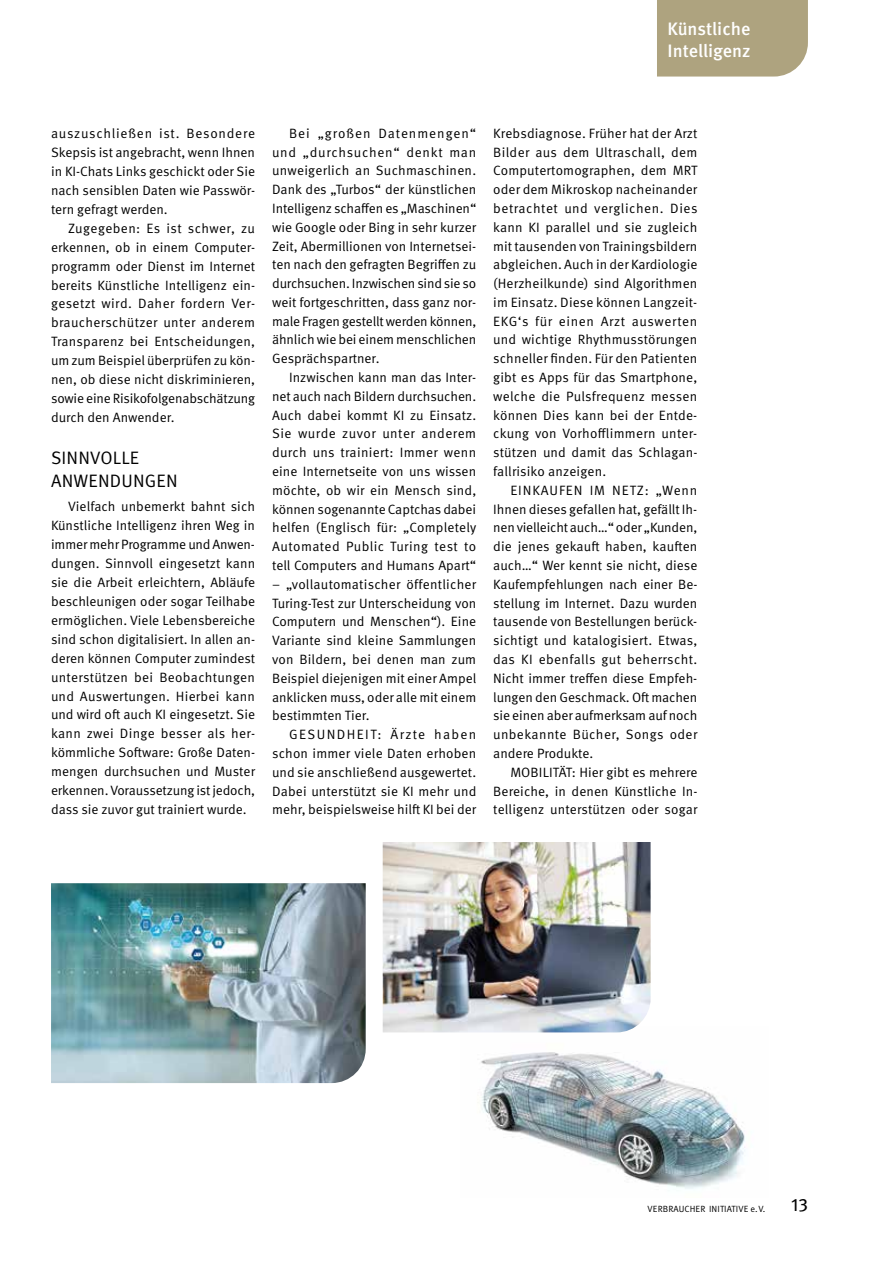
<style>
.page{position:relative;width:893px;height:1263px;background:#fff}
.page>*{position:absolute;margin:0;border:0;box-sizing:border-box;transform-origin:0 0}
.t1{font:500 18px/21.8px "Meta Pro";color:#fff}
.t2{font:18px/22.6px "Meta Pro Norm";letter-spacing:.01em;color:#000}
.t3{font:18px "Meta Pro";color:#000}
.t4{font:13.5px/18.8px "Meta Pro Norm";color:#000;text-align:justify}
.t5{font:9px "Meta Pro Norm";letter-spacing:.01em;color:#000}
</style>
<div class="page">
<img style="left:460px;top:1032px;width:285px;height:157px">
<div style="left:657px;top:0;width:151px;height:77px;background:#aea37f"></div>
<img style="left:383px;top:842px;width:268px;height:190px">
<img style="left:51px;top:883px;width:315px;height:200px">
<h1 class="t1" style="left:668px;top:17px;width:85px">Künstliche<br>Intelligenz</h1>
<p class="t4" style="left:51px;top:123px;width:206px">auszuschließen ist. Besondere Skepsis ist angebracht, wenn Ihnen in KI-Chats Links geschickt oder Sie nach sensiblen Daten wie Passwör&shy;tern gefragt werden.</p>
<p class="t4" style="left:51px;top:218px;width:206px;text-indent:17px">Zugegeben: Es ist schwer, zu erkennen, ob in einem Computer&shy;programm oder Dienst im Internet bereits Künstliche Intelligenz ein&shy;gesetzt wird. Daher fordern Ver&shy;braucherschützer unter anderem Transparenz bei Entscheidungen, um zum Beispiel überprüfen zu kön&shy;nen, ob diese nicht diskriminieren, sowie eine Risikofolgenabschätzung durch den Anwender.</p>
<h1 class="t2" style="left:51px;top:445px;width:128px">SINNVOLLE<br>ANWENDUNGEN</h1>
<p class="t4" style="left:51px;top:496px;width:206px;text-indent:17px">Vielfach unbemerkt bahnt sich Künstliche Intelligenz ihren Weg in immer mehr Programme und Anwen&shy;dungen. Sinnvoll eingesetzt kann sie die Arbeit erleichtern, Abläufe beschleunigen oder sogar Teilhabe ermöglichen. Viele Lebensbereiche sind schon digitalisiert. In allen an&shy;deren können Computer zumindest unterstützen bei Beobachtungen und Auswertungen. Hierbei kann und wird oft auch KI eingesetzt. Sie kann zwei Dinge besser als her&shy;kömmliche Software: Große Daten&shy;mengen durchsuchen und Muster erkennen. Voraussetzung ist jedoch, dass sie zuvor gut trainiert wurde.</p>
<p class="t4" style="left:272px;top:123px;width:206px;text-indent:17px">Bei „großen Datenmengen“ und „durchsuchen“ denkt man unweigerlich an Suchmaschinen.<br>Dank des „Turbos“ der künstlichen Intelligenz schaffen es „Maschinen“ wie Google oder Bing in sehr kurzer Zeit, Abermillionen von Internetsei&shy;ten nach den gefragten Begriffen zu durchsuchen. Inzwischen sind sie so weit fortgeschritten, dass ganz nor&shy;male Fragen gestellt werden können, ähnlich wie bei einem menschlichen Gesprächspartner.</p>
<p class="t4" style="left:272px;top:367px;width:206px;text-indent:17px">Inzwischen kann man das Inter&shy;net auch nach Bildern durchsuchen.<br>Auch dabei kommt KI zu Einsatz.<br>Sie wurde zuvor unter anderem durch uns trainiert: Immer wenn eine Internetseite von uns wissen möchte, ob wir ein Mensch sind, können sogenannte Captchas dabei helfen (Englisch für: „Completely Automated Public Turing test to tell Computers and Humans Apart“</p>
<p class="t4" style="left:272px;top:574px;width:206px">– „vollautomatischer öffentlicher Turing-Test zur Unterscheidung von Computern und Menschen“). Eine Variante sind kleine Sammlungen von Bildern, bei denen man zum Beispiel diejenigen mit einer Ampel anklicken muss, oder alle mit einem bestimmten Tier.</p>
<p class="t4" style="left:272px;top:724px;width:206px;text-indent:17px">GESUNDHEIT: Ärzte haben schon immer viele Daten erhoben und sie anschließend ausgewertet.<br>Dabei unterstützt sie KI mehr und mehr, beispielsweise hilft KI bei der</p>
<p class="t4" style="left:493px;top:123px;width:206px">Krebsdiagnose. Früher hat der Arzt Bilder aus dem Ultraschall, dem Computertomographen, dem MRT oder dem Mikroskop nacheinander betrachtet und verglichen. Dies kann KI parallel und sie zugleich mit tausenden von Trainingsbildern abgleichen. Auch in der Kardiologie (Herzheilkunde) sind Algorithmen im Einsatz. Diese können Langzeit-EKG‘s für einen Arzt auswerten und wichtige Rhythmusstörungen schneller finden. Für den Patienten gibt es Apps für das Smartphone, welche die Pulsfrequenz messen können Dies kann bei der Entde&shy;ckung von Vorhofflimmern unter&shy;stützen und damit das Schlagan&shy;fallrisiko anzeigen.</p>
<p class="t4" style="left:493px;top:480px;width:206px;text-indent:17px">EINKAUFEN IM NETZ: „Wenn Ihnen dieses gefallen hat, gefällt Ih&shy;nen vielleicht auch…“ oder „Kunden, die jenes gekauft haben, kauften auch…“ Wer kennt sie nicht, diese Kaufempfehlungen nach einer Be&shy;stellung im Internet. Dazu wurden tausende von Bestellungen berück&shy;sichtigt und katalogisiert. Etwas, das KI ebenfalls gut beherrscht.<br>Nicht immer treffen diese Empfeh&shy;lungen den Geschmack. Oft machen sie einen aber aufmerksam auf noch unbekannte Bücher, Songs oder andere Produkte.</p>
<p class="t4" style="left:493px;top:762px;width:206px;text-indent:17px">MOBILITÄT: Hier gibt es mehrere Bereiche, in denen Künstliche In&shy;telligenz unterstützen oder sogar</p>
<p class="t5" style="left:648px;top:1202px;width:119px">VERBRAUCHER INITIATIVE e.V.</p>
<h1 class="t3" style="left:791px;top:1191px;width:18px">13</h1>
</div>
